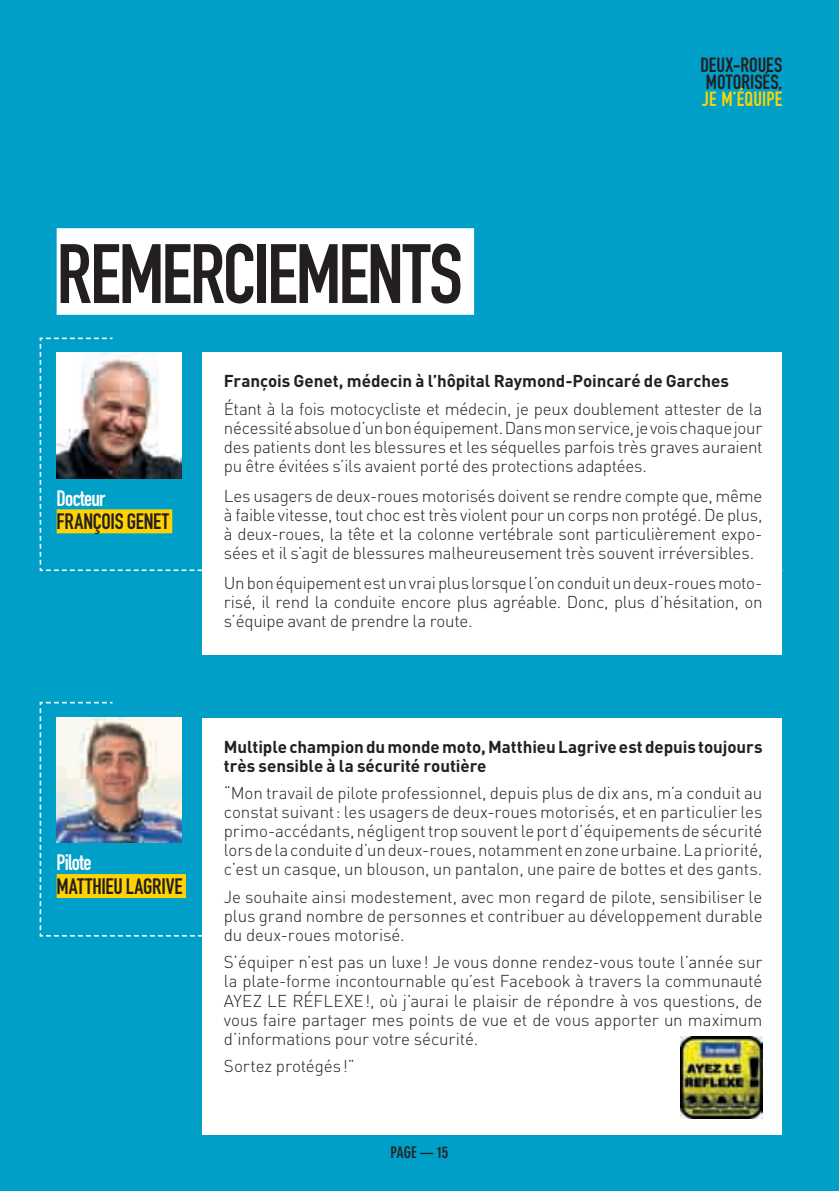
<style>
.page{position:relative;width:839px;height:1191px;background:#fff}
.page>*{position:absolute;margin:0;border:0;box-sizing:border-box;transform-origin:0 0}
.t1{font:82.6px "DIN Engschrift";letter-spacing:-.025em;color:#231f20}
.t2{font:22px "DIN Engschrift";letter-spacing:-.005em;color:#231f20}
.t3{font:22px "DIN Engschrift";letter-spacing:-.035em;color:#fff}
.t4{font:20.2px/17.2px "DIN Engschrift";color:#231f20}
.t5{font:20.2px "DIN Engschrift";letter-spacing:.01em;color:#fed304}
.t6{font:300 17px/19px "DIN";letter-spacing:-.01em;color:#231f20;text-align:justify}
.t7{font:700 17px/19px "DIN";letter-spacing:-.005em;color:#231f20}
.t8{font:700 condensed 16px "DIN Neuzeit Grotesk";letter-spacing:-.005em;color:#231f20}
</style>
<div class="page">
<div style="left:0;top:0;width:839px;height:1190px;background:#009fc7"></div>
<svg style="left:39px;top:337px;width:743px;height:235px"></svg>
<div style="left:57px;top:228px;width:417px;height:87px;background:#fff"></div>
<img style="left:56px;top:352px;width:126px;height:126px">
<div style="left:57px;top:509px;width:115px;height:24px;background:#fed304"></div>
<div style="left:203px;top:353px;width:579px;height:302px;background:#fff"></div>
<img style="left:39px;top:701px;width:164px;height:236px">
<div style="left:203px;top:717px;width:579px;height:417px;background:#fff"></div>
<img style="left:680px;top:1036px;width:83px;height:82px">
<h1 class="t1" style="left:57px;top:244px;width:408px">REMERCIEMENTS</h1>
<p class="t4" style="left:700px;top:58px;width:84px">DEUX-ROUES<br>MOTORISÉS,</p>
<p class="t5" style="left:702px;top:92px;width:82px">JE M’ÉQUIPE</p>
<p class="t3" style="left:57px;top:490px;width:50px">Docteur</p>
<p class="t2" style="left:57px;top:513px;width:114px">FRANÇOIS GENET</p>
<p class="t7" style="left:224px;top:373px;width:507px">François Genet, médecin à l’hôpital Raymond-Poincaré de Garches</p>
<p class="t6" style="left:224px;top:401px;width:540px">Étant à la fois motocycliste et médecin, je peux doublement attester de la nécessité absolue d’un bon équipement. Dans mon service, je vois chaque jour des patients dont les blessures et les séquelles parfois très graves auraient pu être évitées s’ils avaient porté des protections adaptées.</p>
<p class="t6" style="left:224px;top:488px;width:540px">Les usagers de deux-roues motorisés doivent se rendre compte que, même à faible vitesse, tout choc est très violent pour un corps non protégé. De plus, à deux-roues, la tête et la colonne vertébrale sont particulièrement expo&shy;sées et il s’agit de blessures malheureusement très souvent irréversibles.</p>
<p class="t6" style="left:224px;top:575px;width:540px">Un bon équipement est un vrai plus lorsque l’on conduit un deux-roues moto&shy;risé, il rend la conduite encore plus agréable. Donc, plus d’hésitation, on s’équipe avant de prendre la route.</p>
<p class="t3" style="left:57px;top:854px;width:36px">Pilote</p>
<p class="t2" style="left:57px;top:878px;width:128px">MATTHIEU LAGRIVE</p>
<p class="t7" style="left:224px;top:738px;width:540px">Multiple champion du monde moto, Matthieu Lagrive est depuis toujours très sensible à la sécurité routière</p>
<p class="t6" style="left:224px;top:785px;width:540px">“Mon travail de pilote professionnel, depuis plus de dix ans, m’a conduit au constat suivant : les usagers de deux-roues motorisés, et en particulier les primo-accédants, négligent trop souvent le port d’équipements de sécurité lors de la conduite d’un deux-roues, notamment en zone urbaine. La priorité, c’est un casque, un blouson, un pantalon, une paire de bottes et des gants.</p>
<p class="t6" style="left:224px;top:889px;width:540px">Je souhaite ainsi modestement, avec mon regard de pilote, sensibiliser le plus grand nombre de personnes et contribuer au développement durable du deux-roues motorisé.</p>
<p class="t6" style="left:224px;top:954px;width:540px">S’équiper n’est pas un luxe ! Je vous donne rendez-vous toute l’année sur la plate-forme incontournable qu’est Facebook à travers la communauté AYEZ LE RÉFLEXE !, où j’aurai le plaisir de répondre à vos questions, de vous faire partager mes points de vue et de vous apporter un maximum d’informations pour votre sécurité.</p>
<p class="t6" style="left:224px;top:1058px;width:132px">Sortez protégés !”</p>
<p class="t8" style="left:391px;top:1145px;width:59px">PAGE — 15</p>
</div>
